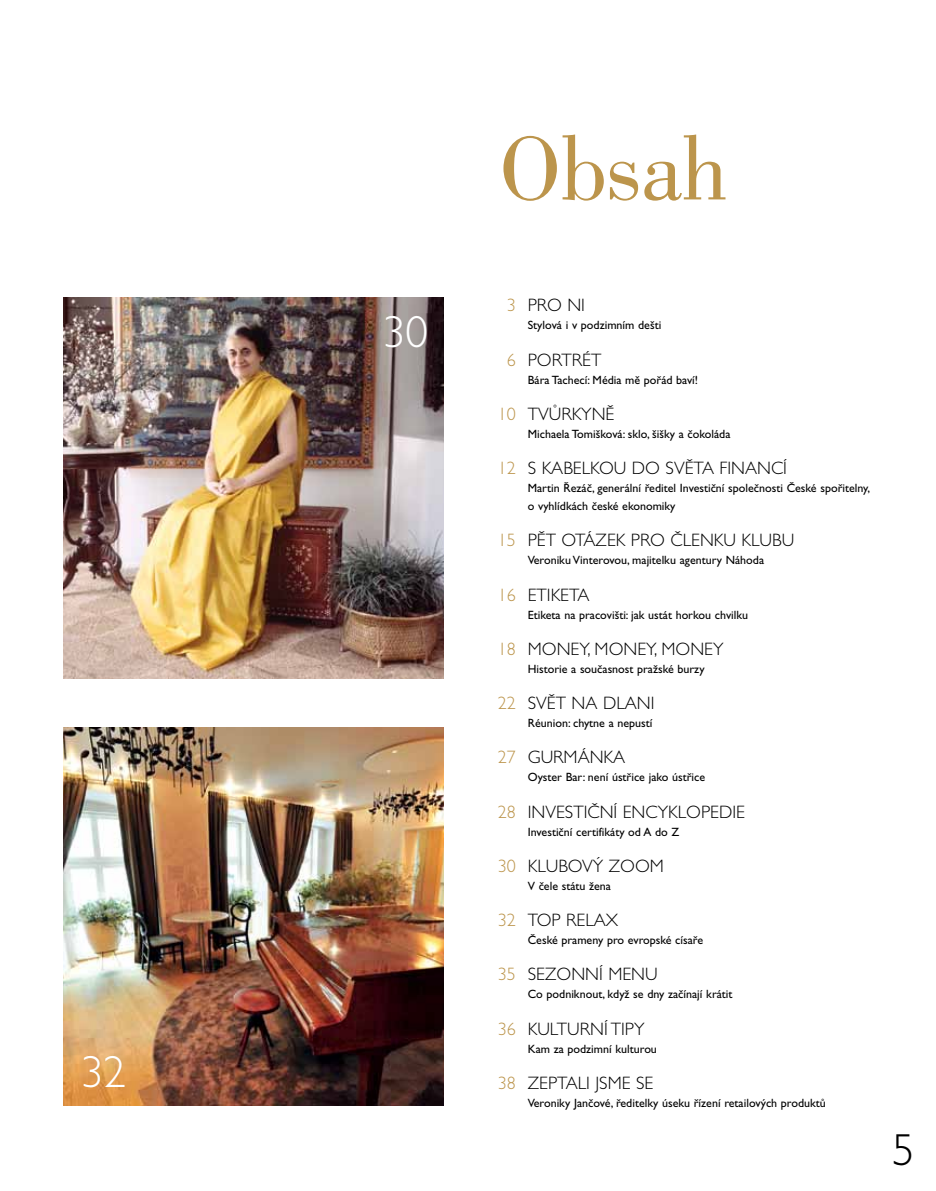
<style>
.page{position:relative;width:936px;height:1191px;background:#fff}
.page>*{position:absolute;margin:0;border:0;box-sizing:border-box;transform-origin:0 0}
.t1{font:93px "Bodoni CE";letter-spacing:-.01em;color:#bc954c}
.t2{font:300 45px "Gill Sans CE";color:#fff}
.t3{font:300 45px "Gill Sans CE";color:#000}
.t4{font:300 18px "Gill Sans CE";color:#000}
.t5{font:12px/18px "Gill Sans CE";color:#000}
.s1{color:#fff}
.s2{color:#bc954c}
</style>
<div class="page">
<img style="left:64px;top:298px;width:380px;height:380px">
<img style="left:64px;top:727px;width:380px;height:379px">
<h2 class="t2" style="left:81px;top:1045px;width:46px">32</h2>
<h2 class="t2" style="left:383px;top:306px;width:46px">30</h2>
<h1 class="t1" style="left:499px;top:121px;width:230px">Obsah</h1>
<h3 class="t4" style="left:497px;top:295px;width:78px"><span class="s1">1</span><span class="s2">3</span> PRO NI</h3>
<p class="t5" style="left:497px;top:316px;width:19px">S</p>
<p class="t5" style="left:533px;top:316px;width:129px">tylová i v podzimním dešti</p>
<h3 class="t4" style="left:497px;top:349px;width:105px"><span class="s1">1</span><span class="s2">6</span> PORTRÉT</h3>
<p class="t5" style="left:497px;top:370px;width:20px">B</p>
<p class="t5" style="left:534px;top:370px;width:165px">ára Tachecí: Média mě pořád baví!</p>
<h3 class="t4" style="left:497px;top:403px;width:118px"><span class="s2">10</span><span class="s1">0</span> TVŮRKYN Ě</h3>
<p class="t5" style="left:497px;top:425px;width:21px">M</p>
<p class="t5" style="left:537px;top:425px;width:195px">ichaela Tomišková: sklo, šišky a čokoláda</p>
<h3 class="t4" style="left:497px;top:457px;width:241px"><span class="s2">12</span> S KABELKOU DO SVĚTA FINAN</h3>
<h3 class="t4" style="left:771px;top:457px;width:17px">CÍ</h3>
<p class="t5" style="left:497px;top:479px;width:14px">M</p>
<p class="t5" style="left:527px;top:479px;width:344px;text-indent:9px">artin Řezáč, generální ředitel Investiční společnosti České spořitelny, o vyhlídkách české ekonomiky</p>
<h3 class="t4" style="left:497px;top:530px;width:298px"><span class="s2">15</span> PĚT OTÁZEK PRO ČLEN KU KLUBU</h3>
<p class="t5" style="left:497px;top:551px;width:20px">V</p>
<p class="t5" style="left:534px;top:551px;width:232px">eroniku Vinterovou, majitelku agentury Náhoda</p>
<h3 class="t4" style="left:497px;top:584px;width:93px"><span class="s2">16</span> ETI KETA</h3>
<p class="t5" style="left:497px;top:605px;width:19px">E</p>
<p class="t5" style="left:533px;top:605px;width:216px">tiketa na pracovišti: jak ustát horkou chvilku</p>
<h3 class="t4" style="left:497px;top:638px;width:58px"><span class="s2">18</span> MONE</h3>
<h3 class="t4" style="left:579px;top:638px;width:43px">Y, MONE</h3>
<h3 class="t4" style="left:646px;top:638px;width:43px">Y, MONE</h3>
<h3 class="t4" style="left:713px;top:638px;width:12px">Y</h3>
<p class="t5" style="left:497px;top:660px;width:20px">H</p>
<p class="t5" style="left:536px;top:660px;width:169px">istorie a současnost pražské burzy</p>
<h3 class="t4" style="left:497px;top:692px;width:129px"><span class="s2">22</span> SVĚT NA DLANI</h3>
<p class="t5" style="left:527px;top:714px;width:126px">Réunion: chytne a nepustí</p>
<h3 class="t4" style="left:497px;top:747px;width:129px"><span class="s2">27</span> GURMÁN KA</h3>
<p class="t5" style="left:497px;top:768px;width:21px">O</p>
<p class="t5" style="left:537px;top:768px;width:169px">yster Bar: není ústřice jako ústřice</p>
<h3 class="t4" style="left:497px;top:801px;width:241px"><span class="s2">28</span> INVESTI ČN Í EN CYKLO PEDIE</h3>
<p class="t5" style="left:497px;top:822px;width:18px">I</p>
<p class="t5" style="left:530px;top:822px;width:150px">nvestiční certifikáty od A do Z</p>
<h3 class="t4" style="left:497px;top:855px;width:168px"><span class="s2">30</span> KLUBOVÝ ZOO M</h3>
<p class="t5" style="left:538px;top:877px;width:74px">čele státu žena</p>
<h3 class="t4" style="left:497px;top:909px;width:79px"><span class="s2">32</span> TOP RELA</h3>
<h3 class="t4" style="left:606px;top:909px;width:14px">X</h3>
<p class="t5" style="left:527px;top:931px;width:177px">České prameny pro evropské císaře</p>
<h3 class="t4" style="left:497px;top:963px;width:74px"><span class="s2">35</span> SEZONN</h3>
<h3 class="t4" style="left:599px;top:963px;width:60px">Í MENU</h3>
<p class="t5" style="left:527px;top:985px;width:206px">Co podniknout, když se dny začínají krátit</p>
<h3 class="t4" style="left:497px;top:1018px;width:148px"><span class="s2">36</span> KULTURNÍ TI PY</h3>
<p class="t5" style="left:497px;top:1039px;width:20px">K</p>
<p class="t5" style="left:535px;top:1039px;width:123px">am za podzimní kulturou</p>
<h3 class="t4" style="left:497px;top:1072px;width:155px"><span class="s2">38</span> ZEPTALI JSME SE</h3>
<p class="t5" style="left:497px;top:1093px;width:20px">V</p>
<p class="t5" style="left:534px;top:1093px;width:293px">eroniky Jančové, ředitelky úseku řízení retailových produktů</p>
<h2 class="t3" style="left:892px;top:1124px;width:24px">5</h2>
</div>
